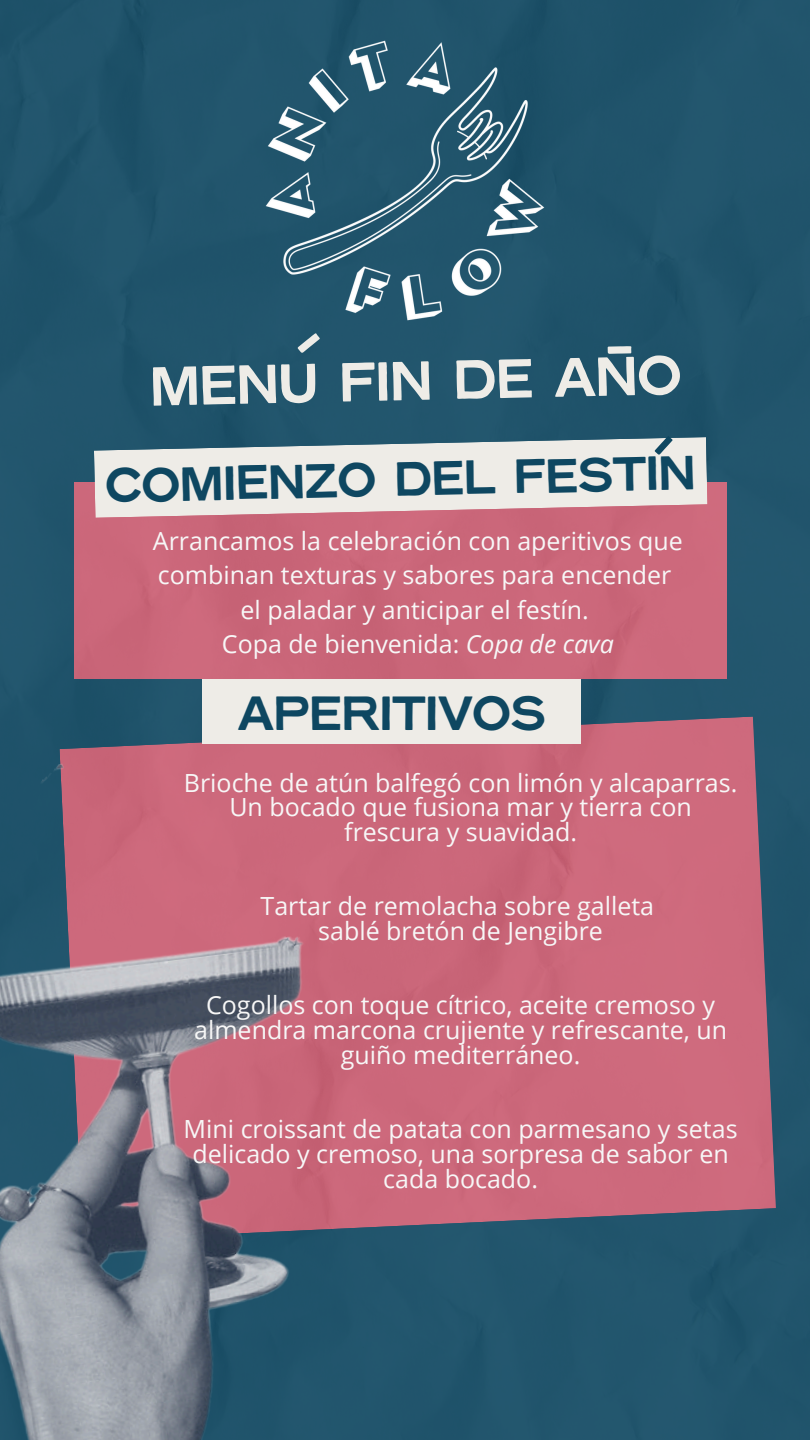
<style>
.page{position:relative;width:810px;height:1440px;background:#fff}
.page>*{position:absolute;margin:0;border:0;box-sizing:border-box;transform-origin:0 0}
.t1{font:700 55px "Hamburg Hand";color:#eeece7}
.t2{font:700 48px "Hamburg Hand";color:#0e4761}
.t3{font:25px/24.8px "Open Sans";color:#f7f7f7;text-align:center}
.s1{font-style:italic}
</style>
<div class="page">
<img style="left:0;top:0;width:810px;height:1440px">
<svg style="left:620px;top:437px;width:87px;height:81px;background:#e4d3d2"></svg>
<img style="left:233px;top:8px;width:344px;height:302px">
<img style="left:0;top:310px;width:620px;height:1130px">
<svg style="left:297px;top:333px;width:23px;height:20px"></svg>
<svg style="left:608px;top:346px;width:24px;height:8px"></svg>
<svg style="left:654px;top:435px;width:19px;height:20px"></svg>
<p class="t1" style="left:150px;top:363px;width:533px;rotate:-1deg">MENU FIN DE AÑ O</p>
<p class="t2" style="left:105px;top:464px;width:592px;rotate:-1deg">COMIENZO DEL FESTIN</p>
<h1 class="t3" style="left:153px;top:523px;width:532px;line-height:34.5px;text-align:left">Arrancamos la celebración con aperitivos que combinan texturas y sabores para encender</h1>
<h2 class="t3" style="left:241px;top:597px;width:350px">el paladar y anticipar el festín.</h2>
<p class="t3" style="left:222px;top:631px;width:393px">Copa de bienvenida: <span class="s1">Copa de cava</span></p>
<p class="t2" style="left:238px;top:693px;width:309px">APERITIVOS</p>
<p class="t3" style="left:184px;top:770px;width:555px">Brioche de atún balfegó con limón y alcaparras.<br>Un bocado que fusiona mar y tierra con frescura y suavidad.</p>
<p class="t3" style="left:261px;top:893px;width:395px">Tartar de remolacha sobre galleta</p>
<h2 class="t3" style="left:318px;top:918px;width:286px">sablé bretón de Jengibre</h2>
<p class="t3" style="left:194px;top:992px;width:534px">Cogollos con toque cítrico, aceite cremoso y almendra marcona crujiente y refrescante, un guiño mediterráneo.</p>
<p class="t3" style="left:184px;top:1116px;width:555px">Mini croissant de patata con parmesano y setas delicado y cremoso, una sorpresa de sabor en cada bocado.</p>
</div>
